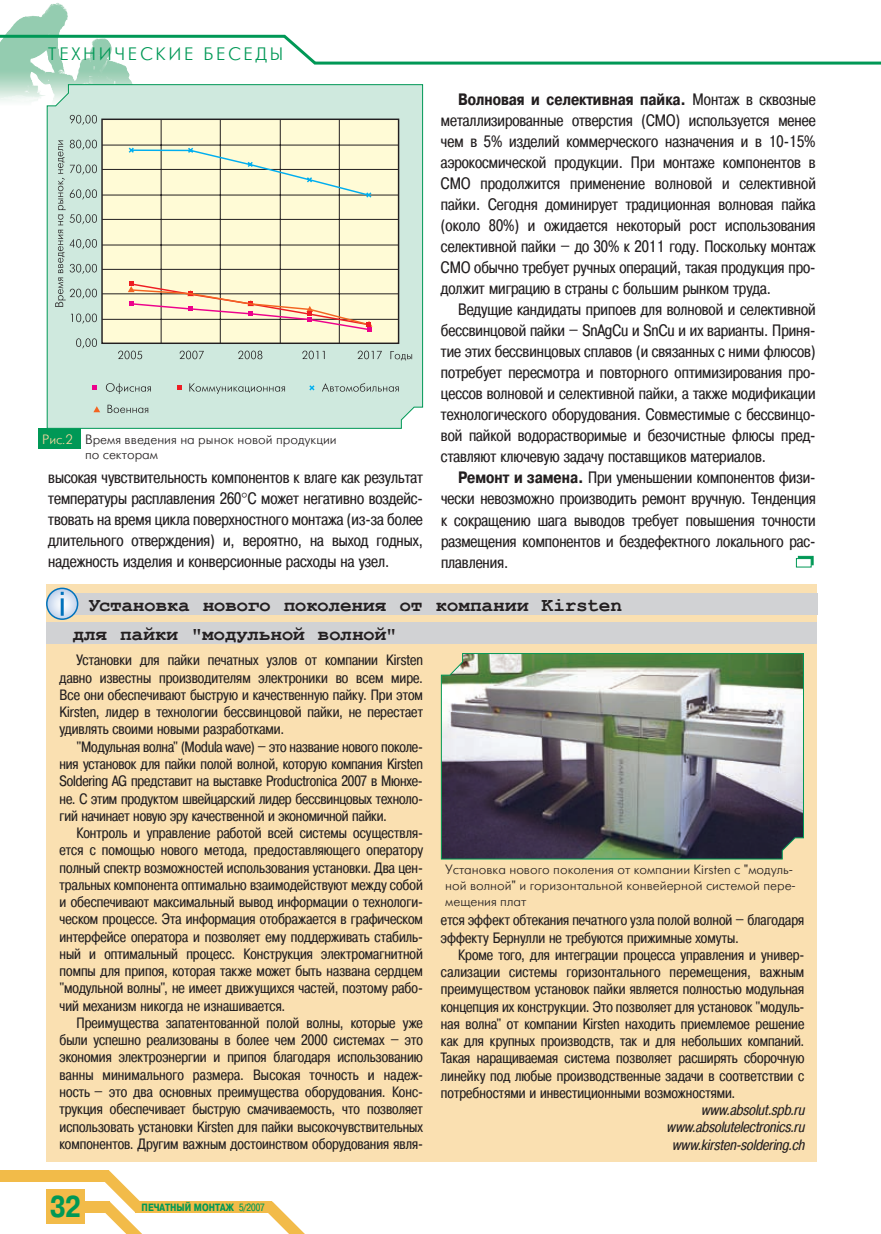
<style>
.page{position:relative;width:881px;height:1234px;background:#fff}
.page>*{position:absolute;margin:0;border:0;box-sizing:border-box;transform-origin:0 0}
.t1{font:700 30px "Pragmatica Cond C";color:#009856}
.t2{font:700 19.5px "Courier New";letter-spacing:-.015em;color:#231f20}
.t3{font:18px "Futuris C";letter-spacing:.15em;color:#009856}
.t4{font:16.5px/21px "Pragmatica Cond C";color:#231f20;text-align:justify}
.t5{font:15px/17.2px "Pragmatica Cond C";color:#231f20;text-align:justify}
.t6{font:italic 15px/17.2px "Pragmatica Cond C";color:#231f20;text-align:right}
.t7{font:13.5px/15.8px "Futuris C";color:#231f20}
.t8{font:700 10.5px "Pragmatica Cond C";color:#009856}
.s1{color:#f9d9a0}
.s2{font-weight:700}
.s3{font-weight:400}
.s4{font-weight:400;font-size:8.55px}
</style>
<div class="page">
<img style="left:0;top:3px;width:133px;height:99px">
<svg style="left:0;top:33px;width:880px;height:33px"></svg>
<svg style="left:264px;top:1201px;width:40px;height:32px"></svg>
<div style="left:0;top:1169px;width:109px;height:11px;background:#f2bb49"></div>
<div style="left:49px;top:1201px;width:61px;height:11px;background:#f2bb49"></div>
<svg style="left:101px;top:1169px;width:42px;height:64px"></svg>
<div style="left:135px;top:1201px;width:137px;height:11px;background:#f2bb49"></div>
<div style="left:47px;top:1189px;width:38px;height:34px;background:#f2bb49"></div>
<div style="left:797px;top:556px;width:16px;height:9px;background:#009856;border:1px solid #009856"></div>
<div style="left:795px;top:558px;width:16px;height:9px;background:#fff;border:1px solid #009856"></div>
<div style="left:38px;top:428px;width:43px;height:21px;background:#009856"></div>
<svg style="left:46px;top:84px;width:377px;height:345px;background:#dae4ce"></svg>
<div style="left:47px;top:584px;width:769px;height:577px;background:#fae0b1"></div>
<div style="left:47px;top:622px;width:769px;height:22px;background:#d1d2d4"></div>
<div style="left:59px;top:593px;width:757px;height:22px;background:#d1d2d4"></div>
<svg style="left:47px;top:588px;width:31px;height:31px"></svg>
<div style="left:46px;top:587px;width:32px;height:32px;border:2px solid #0072bc;border-radius:50%"></div>
<hr style="left:61px;top:598px;width:3px;height:17px;background:#0072bc">
<img style="left:440px;top:653px;width:363px;height:206px">
<p class="t3" style="left:48px;top:45px;width:236px">технические беседы</p>
<p class="t7" style="left:85px;top:431px;width:253px;text-indent:-43px"><span class="s1">Рис.2</span> Время введения на рынок новой продукции по секторам</p>
<p class="t4" style="left:48px;top:467px;width:376px">высокая чувствительность компонентов к влаге как результат температуры расплавления 260 С может негативно воздейс&shy;твовать на время цикла поверхностного монтажа (из-за более длительного отверждения) и, вероятно, на выход годных, надежность изделия и конверсионные расходы на узел.</p>
<p class="t4" style="left:441px;top:89px;width:376px;text-indent:17px"><span class="s2">Волновая и селективная пайка.</span> Монтаж в сквозные металлизированные отверстия (СМО) используется менее чем в 5% изделий коммерческого назначения и в 10-15% аэрокосмической продукции. При монтаже компонентов в СМО продолжится применение волновой и селективной пайки. Сегодня доминирует традиционная волновая пайка (около 80%) и ожидается некоторый рост использования селективной пайки – до 30% к 2011 году. Поскольку монтаж СМО обычно требует ручных операций, такая продукция про&shy;должит миграцию в страны с большим рынком труда.</p>
<p class="t4" style="left:441px;top:299px;width:376px;text-indent:17px">Ведущие кандидаты припоев для волновой и селективной бессвинцовой пайки – SnAgCu и SnCu и их варианты. Приня&shy;тие этих бессвинцовых сплавов (и связанных с ними флюсов) потребует пересмотра и повторного оптимизирования про&shy;цессов волновой и селективной пайки, а также модификации технологического оборудования. Совместимые с бессвинцо&shy;вой пайкой водорастворимые и безочистные флюсы пред&shy;ставляют ключевую задачу поставщиков материалов.</p>
<p class="t4" style="left:441px;top:467px;width:376px;text-indent:17px"><span class="s2">Ремонт и замена.</span> При уменьшении компонентов физи&shy;чески невозможно производить ремонт вручную. Тенденция к сокращению шага выводов требует повышения точности размещения компонентов и бездефектного локального рас&shy;плавления.</p>
<h2 class="t2" style="left:89px;top:592px;width:534px">Установка нового поколения от компании Kirsten</h2>
<h2 class="t2" style="left:72px;top:621px;width:326px">для пайки "модульной волной"</h2>
<p class="t5" style="left:60px;top:651px;width:365px;text-indent:17px">Установки для пайки печатных узлов от компании Kirsten давно известны производителям электроники во всем мире.<br>Все они обеспечивают быструю и качественную пайку. При этом Kirsten, лидер в технологии бессвинцовой пайки, не перестает удивлять своими новыми разработками.</p>
<p class="t5" style="left:60px;top:737px;width:365px;text-indent:17px">"Модульная волна" (Modula wave) – это название нового поколе&shy;ния установок для пайки полой волной, которую компания Kirsten Soldering AG представит на выставке Productronica 2007 в Мюнхе&shy;не. С этим продуктом швейцарский лидер бессвинцовых техноло&shy;гий начинает новую эру качественной и экономичной пайки.</p>
<p class="t5" style="left:60px;top:824px;width:365px;text-indent:17px">Контроль и управление работой всей системы осуществля&shy;ется с помощью нового метода, предоставляющего оператору полный спектр возможностей использования установки. Два цен&shy;тральных компонента оптимально взаимодействуют между собой и обеспечивают максимальный вывод информации о технологи&shy;ческом процессе. Эта информация отображается в графическом интерфейсе оператора и позволяет ему поддерживать стабиль&shy;ный и оптимальный процесс. Конструкция электромагнитной помпы для припоя, которая также может быть названа сердцем "модульной волны", не имеет движущихся частей, поэтому рабо&shy;чий механизм никогда не изнашивается.</p>
<p class="t5" style="left:60px;top:1013px;width:365px;text-indent:17px">Преимущества запатентованной полой волны, которые уже были успешно реализованы в более чем 2000 системах – это экономия электроэнергии и припоя благодаря использованию ванны минимального размера. Высокая точность и надеж&shy;ность – это два основных преимущества оборудования. Конс&shy;трукция обеспечивает быструю смачиваемость, что позволяет использовать установки Kirsten для пайки высокочувствительных компонентов. Другим важным достоинством оборудования явля-</p>
<h1 class="t1" style="left:50px;top:1189px;width:32px">32</h1>
<p class="t8" style="left:141px;top:1201px;width:125px">ПЕЧАТНЫЙ МОНТАЖ <span class="s3">5</span><span class="s4">/</span><span class="s3">2007</span></p>
<p class="t7" style="left:445px;top:861px;width:352px">Установка нового поколения от компании Kirsten с "модуль&shy;ной волной" и горизонтальной конвейерной системой пере&shy;мещения плат</p>
<p class="t5" style="left:441px;top:911px;width:365px">ется эффект обтекания печатного узла полой волной – благодаря эффекту Бернулли не требуются прижимные хомуты.</p>
<p class="t5" style="left:441px;top:945px;width:365px;text-indent:17px">Кроме того, для интеграции процесса управления и универ&shy;сализации системы горизонтального перемещения, важным преимуществом установок пайки является полностью модульная концепция их конструкции. Это позволяет для установок "модуль&shy;ная волна" от компании Kirsten находить приемлемое решение как для крупных производств, так и для небольших компаний.<br>Такая наращиваемая система позволяет расширять сборочную линейку под любые производственные задачи в соответствии с потребностями и инвестиционными возможностями.</p>
<p class="t6" style="left:666px;top:1101px;width:143px">www.absolut.spb.ru www.absolutelectronics.ru www.kirsten-soldering.ch</p>
</div>
